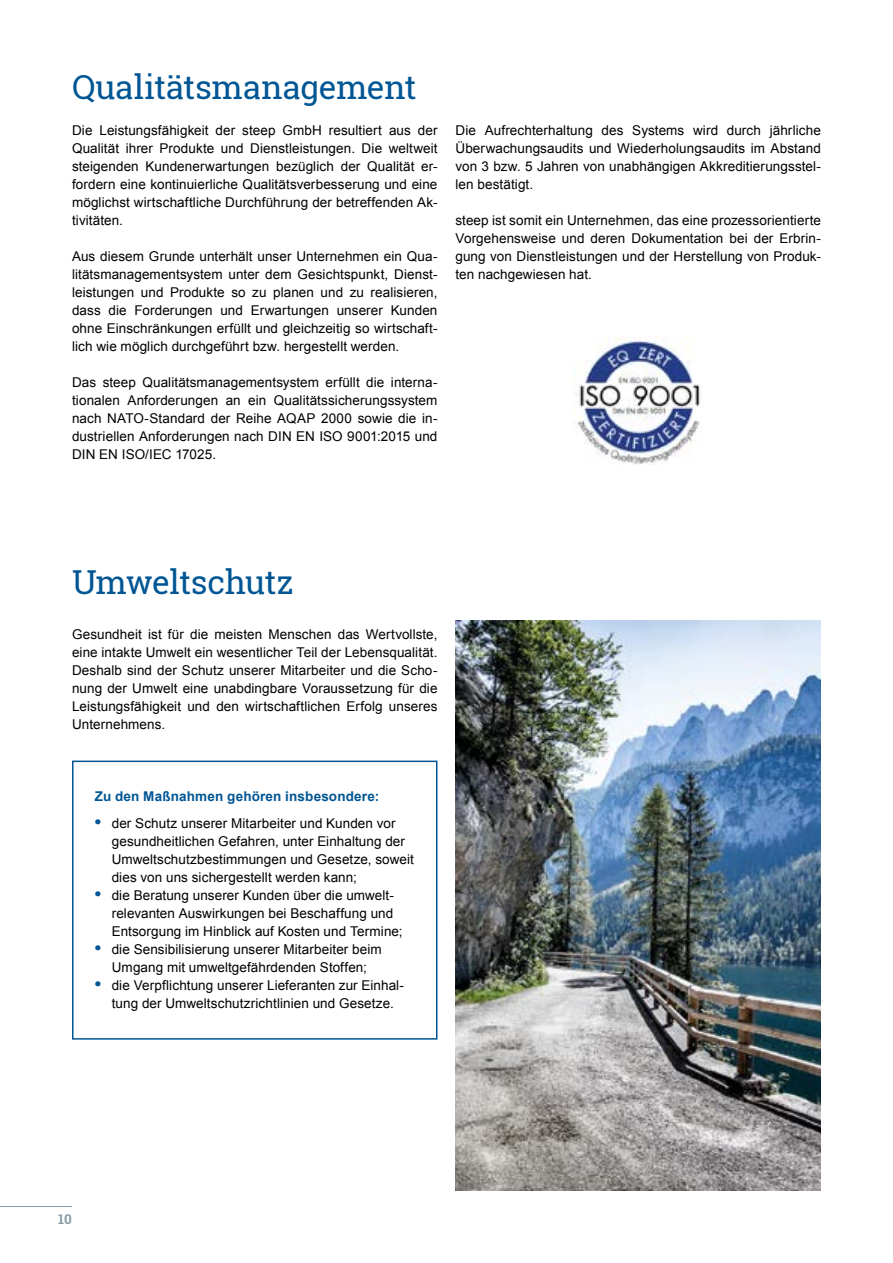
<style>
.page{position:relative;width:893px;height:1263px;background:#fff}
.page>*{position:absolute;margin:0;border:0;box-sizing:border-box;transform-origin:0 0}
.t1{font:33px "Roboto Slab";letter-spacing:-.01em;color:#005694}
.t2{font:13.5px/18px "Arial";letter-spacing:.005em;color:#000;text-align:justify}
.t3{font:700 13.5px "Arial";letter-spacing:.01em;color:#005694}
.t4{font:700 13.5px "Roboto Slab";color:#8a9ba7}
.s1{font-weight:700;font-size:18px;color:#005694}
</style>
<div class="page">
<hr style="left:0;top:1206px;width:72px;height:1px;background:#8a9ba7">
<div style="left:72px;top:760px;width:365px;height:280px;border:2px solid #005694"></div>
<img style="left:573px;top:337px;width:128px;height:127px">
<img style="left:455px;top:621px;width:366px;height:570px">
<h1 class="t1" style="left:72px;top:64px;width:346px">Qualitätsmanagement</h1>
<p class="t2" style="left:72px;top:121px;width:367px">Die Leistungsfähigkeit der steep GmbH resultiert aus der Qualität ihrer Produkte und Dienstleistungen. Die weltweit steigenden Kundenerwartungen bezüglich der Qualität er&shy;fordern eine kontinuierliche Qualitätsverbesserung und eine möglichst wirtschaftliche Durchführung der betreffenden Ak&shy;tivitäten.</p>
<p class="t2" style="left:72px;top:247px;width:367px">Aus diesem Grunde unterhält unser Unternehmen ein Qua&shy;litätsmanagementsystem unter dem Gesichtspunkt, Dienst&shy;leistungen und Produkte so zu planen und zu realisieren, dass die Forderungen und Erwartungen unserer Kunden ohne Einschränkungen erfüllt und gleichzeitig so wirtschaft&shy;lich wie möglich durchgeführt bzw. hergestellt werden.</p>
<p class="t2" style="left:72px;top:373px;width:367px">Das steep Qualitätsmanagementsystem erfüllt die interna&shy;tionalen Anforderungen an ein Qualitätssicherungssystem nach NATO-Standard der Reihe AQAP 2000 sowie die in&shy;dustriellen Anforderungen nach DIN EN ISO 9001:2015 und DIN EN ISO/IEC 17025.</p>
<p class="t2" style="left:455px;top:121px;width:367px">Die Aufrechterhaltung des Systems wird durch jährliche Überwachungsaudits und Wiederholungsaudits im Abstand von 3 bzw. 5 Jahren von unabhängigen Akkreditierungsstel&shy;len bestätigt.</p>
<p class="t2" style="left:455px;top:211px;width:367px">steep ist somit ein Unternehmen, das eine prozessorientierte Vorgehensweise und deren Dokumentation bei der Erbrin&shy;gung von Dienstleistungen und der Herstellung von Produk&shy;ten nachgewiesen hat.</p>
<h1 class="t1" style="left:72px;top:559px;width:224px">Umweltschutz</h1>
<p class="t2" style="left:72px;top:625px;width:367px">Gesundheit ist für die meisten Menschen das Wertvollste, eine intakte Umwelt ein wesentlicher Teil der Lebensqualität.<br>Deshalb sind der Schutz unserer Mitarbeiter und die Scho&shy;nung der Umwelt eine unabdingbare Voraussetzung für die Leistungsfähigkeit und den wirtschaftlichen Erfolg unseres Unternehmens.</p>
<p class="t3" style="left:95px;top:787px;width:286px">Zu den Maßnahmen gehören insbesondere:</p>
<p class="t2" style="left:112px;top:814px;width:304px;text-align:left;text-indent:-17px"><span class="s1">•</span> der Schutz unserer Mitarbeiter und Kunden vor gesundheitlichen Gefahren, unter Einhaltung der Umweltschutzbestimmungen und Gesetze, soweit dies von uns sichergestellt werden kann;</p>
<p class="t2" style="left:112px;top:886px;width:292px;text-align:left;text-indent:-17px"><span class="s1">•</span> die Beratung unserer Kunden über die umwelt&shy;relevanten Auswirkungen bei Beschaffung und<br>Entsorgung im Hinblick auf Kosten und Termine;</p>
<p class="t2" style="left:95px;top:940px;width:288px;text-align:center"><span class="s1">•</span> die Sensibilisierung unserer Mitarbeiter beim<br>Umgang mit umweltgefährdenden Stoffen;</p>
<p class="t2" style="left:95px;top:976px;width:311px;text-align:center"><span class="s1">•</span> die Verpflichtung unserer Lieferanten zur Einhal&shy;tung der Umweltschutzrichtlinien und Gesetze.</p>
<p class="t4" style="left:58px;top:1209px;width:15px">10</p>
</div>
